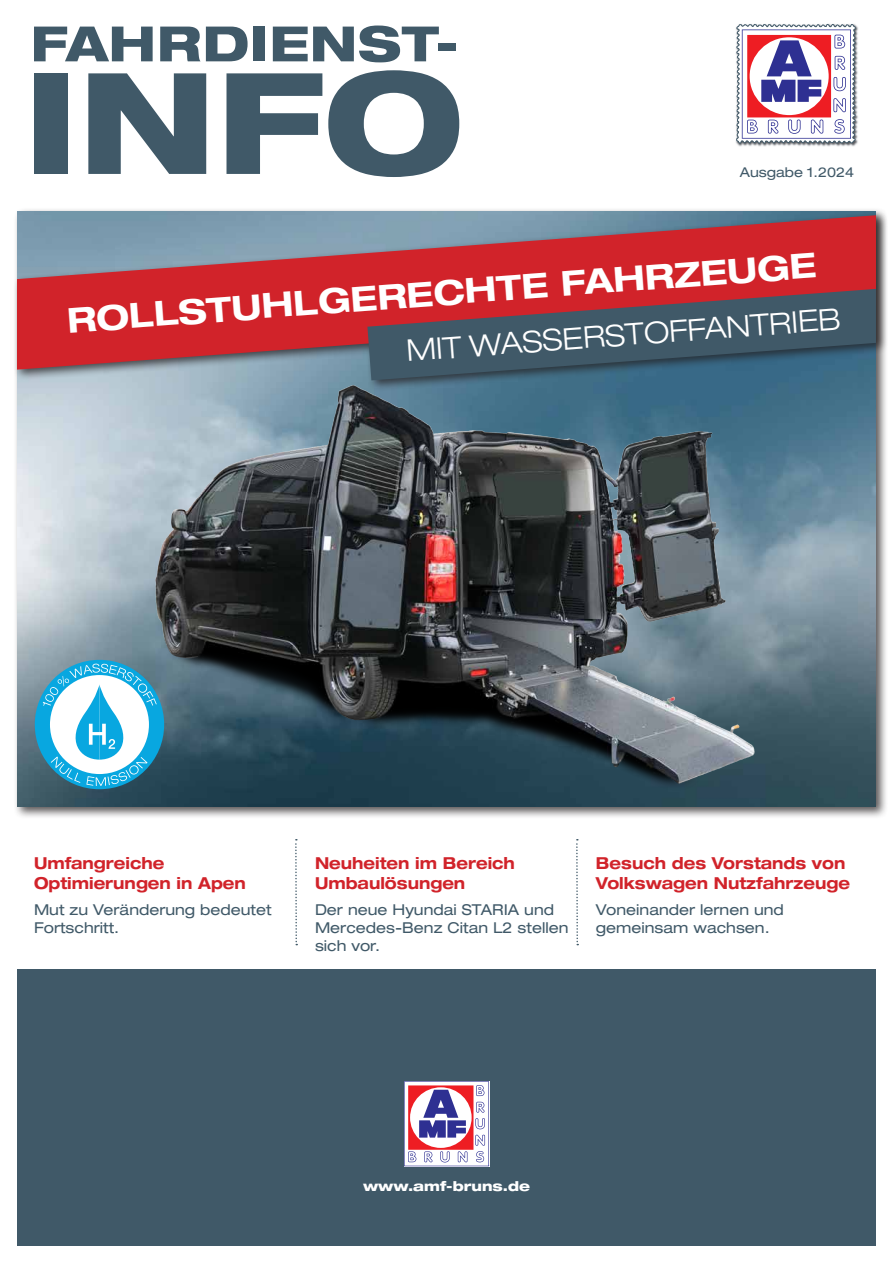
<style>
.page{position:relative;width:893px;height:1263px;background:#fff}
.page>*{position:absolute;margin:0;border:0;box-sizing:border-box;transform-origin:0 0}
.t1{font:700 expanded 34.5px "Helvetica Neue LT Std";color:#fff}
.t2{font:300 expanded 30px "Helvetica Neue LT Std";color:#fff}
.t3{font:700 expanded 16.5px/19.8px "Helvetica Neue LT Std";color:#d1232a;scale:.93 1}
.t4{font:expanded 15px/18px "Helvetica Neue LT Std";color:#405968}
.t5{font:800 expanded 13.5px "Helvetica Neue LT Std";color:#fff}
.t6{font:expanded 13.5px "Helvetica Neue LT Std";color:#405968}
</style>
<div class="page">
<div style="left:13px;top:207px;width:875px;height:612px;background:#231f20;opacity:.75"></div>
<img style="left:17px;top:392px;width:859px;height:415px">
<svg style="left:34px;top:27px;width:119px;height:34px"></svg>
<svg style="left:160px;top:27px;width:88px;height:34px"></svg>
<div style="left:253px;top:27px;width:12px;height:34px;background:#405968"></div>
<svg style="left:273px;top:26px;width:166px;height:36px"></svg>
<div style="left:438px;top:43px;width:17px;height:8px;background:#405968"></div>
<div style="left:34px;top:73px;width:34px;height:101px;background:#405968"></div>
<svg style="left:88px;top:73px;width:118px;height:101px"></svg>
<svg style="left:226px;top:73px;width:96px;height:101px"></svg>
<svg style="left:328px;top:70px;width:131px;height:107px"></svg>
<img style="left:737px;top:25px;width:121px;height:122px">
<svg style="left:736px;top:24px;width:120px;height:120px"></svg>
<div style="left:17px;top:969px;width:859px;height:277px;background:#405968"></div>
<svg style="left:404px;top:1081px;width:85px;height:85px;background:#c9a4bd"></svg>
<svg style="left:295px;top:852px;width:2px;height:93px"></svg>
<svg style="left:576px;top:852px;width:2px;height:93px"></svg>
<svg style="left:35px;top:660px;width:9px;height:129px"></svg>
<div style="left:13px;top:211px;width:875px;height:181px;background:#231f20;opacity:.75"></div>
<svg style="left:17px;top:215px;width:859px;height:155px;background:#b34b56"></svg>
<svg style="left:367px;top:289px;width:509px;height:91px;background:#614c5a"></svg>
<img style="left:44px;top:367px;width:805px;height:484px">
<p class="t6" style="left:740px;top:164px;width:116px">Ausgabe 1.2024</p>
<p class="t1" style="left:66px;top:297px;width:753px;rotate:-4deg">ROLLSTUHLGERECHTE FAHRZEUGE</p>
<p class="t2" style="left:405px;top:332px;width:437px;rotate:-4deg">MIT WASSERSTOFFANTRIEB</p>
<p class="t3" style="left:34px;top:853px;width:229px">Umfangreiche<br>Optimierungen in Apen</p>
<p class="t4" style="left:34px;top:901px;width:239px">Mut zu Veränderung bedeutet<br>Fortschritt.</p>
<p class="t3" style="left:315px;top:853px;width:217px">Neuheiten im Bereich<br>Umbaulösungen</p>
<p class="t4" style="left:315px;top:901px;width:255px">Der neue Hyundai STARIA und<br>Mercedes-Benz Citan L2 stellen sich vor.</p>
<p class="t3" style="left:596px;top:853px;width:275px">Besuch des Vorstands von<br>Volkswagen Nutzfahrzeuge</p>
<p class="t4" style="left:596px;top:901px;width:189px">Voneinander lernen und gemeinsam wachsen.</p>
<p class="t5" style="left:363px;top:1178px;width:168px">www.amf-bruns.de</p>
</div>
